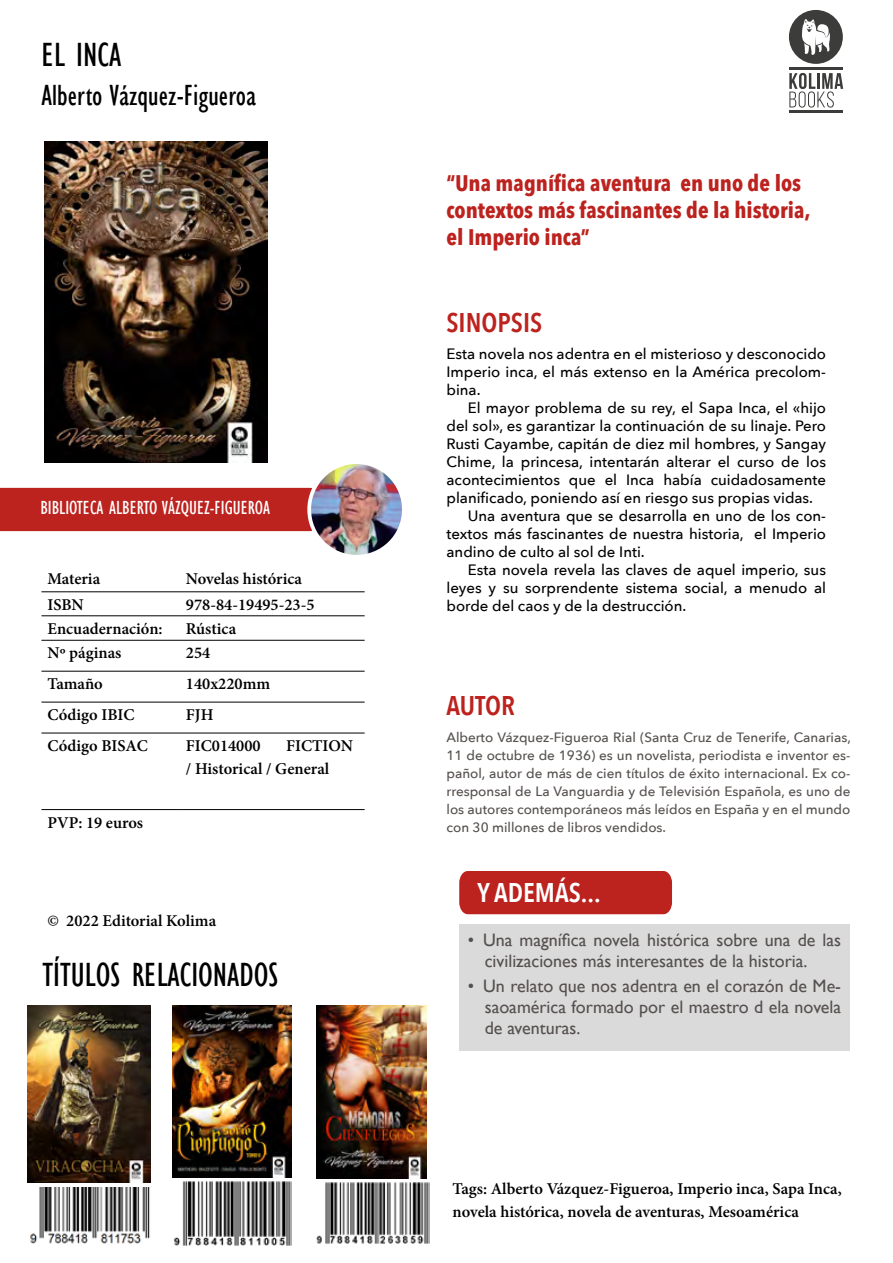
<style>
.page{position:relative;width:893px;height:1263px;background:#fff}
.page>*{position:absolute;margin:0;border:0;box-sizing:border-box;transform-origin:0 0}
.t1{font:condensed 34.5px "Gill Sans";color:#000}
.t2{font:condensed 30px "Gill Sans";color:#000}
.t3{font:600 27px "Avenir Next Condensed";color:#bc221e}
.t4{font:600 27px "Avenir Next Condensed";color:#fff}
.t5{font:700 22.5px/27px "Avenir Next Condensed";color:#bc221e}
.t6{font:condensed 19.5px "Gill Sans";color:#fff}
.t7{font:18px/21px "Gill Sans";color:#55504e}
.t8{font:600 16.5px/22.5px "Minion Pro";color:#000}
.t9{font:500 15px/18px "Avenir Next";color:#000;text-align:justify}
.t10{font:500 13.5px/18px "Avenir Next";color:#55504e;text-align:justify}
</style>
<div class="page">
<div style="left:789px;top:10px;width:54px;height:54px;background:#3c3c3b;border-radius:50%"></div>
<svg style="left:802px;top:19px;width:28px;height:36px"></svg>
<svg style="left:789px;top:73px;width:54px;height:35px"></svg>
<hr style="left:789px;top:111px;width:54px;height:2px;background:#3c3c3b">
<hr style="left:789px;top:67px;width:54px;height:3px;background:#3c3c3b">
<div style="left:459px;top:924px;width:391px;height:59px;background:#dadada"></div>
<div style="left:459px;top:971px;width:391px;height:80px;background:#dadada"></div>
<div style="left:0;top:488px;width:309px;height:43px;background:#bc221e"></div>
<div style="left:459px;top:871px;width:213px;height:43px;background:#bc221e"></div>
<hr style="left:180px;top:591px;width:185px;height:1px;background:#000">
<hr style="left:180px;top:615px;width:185px;height:1px;background:#000">
<hr style="left:180px;top:640px;width:185px;height:1px;background:#000">
<hr style="left:180px;top:671px;width:185px;height:1px;background:#000">
<hr style="left:180px;top:702px;width:185px;height:1px;background:#000">
<hr style="left:180px;top:733px;width:185px;height:1px;background:#000">
<hr style="left:180px;top:809px;width:185px;height:1px;background:#000">
<hr style="left:41px;top:591px;width:139px;height:1px;background:#000">
<hr style="left:41px;top:615px;width:139px;height:1px;background:#000">
<hr style="left:41px;top:640px;width:139px;height:1px;background:#000">
<hr style="left:41px;top:671px;width:139px;height:1px;background:#000">
<hr style="left:41px;top:702px;width:139px;height:1px;background:#000">
<hr style="left:41px;top:733px;width:139px;height:1px;background:#000">
<hr style="left:41px;top:809px;width:139px;height:1px;background:#000">
<img style="left:309px;top:465px;width:92px;height:89px">
<div style="left:307px;top:460px;width:99px;height:99px;border:4px solid #fff;border-radius:50%"></div>
<img style="left:44px;top:142px;width:224px;height:321px">
<img style="left:173px;top:1006px;width:119px;height:171px">
<img style="left:174px;top:1181px;width:118px;height:65px">
<img style="left:317px;top:1006px;width:110px;height:173px">
<img style="left:316px;top:1182px;width:113px;height:62px">
<img style="left:27px;top:1006px;width:123px;height:176px">
<img style="left:30px;top:1188px;width:120px;height:56px">
<h1 class="t1" style="left:41px;top:34px;width:81px">EL INCA</h1>
<h2 class="t2" style="left:41px;top:77px;width:216px">Alberto Vázquez-Figueroa</h2>
<h3 class="t6" style="left:40px;top:496px;width:231px">BIBLIOTECA ALBERTO VÁZQUEZ-FIGUEROA</h3>
<p class="t8" style="left:47px;top:568px;width:54px">Materia</p>
<p class="t8" style="left:186px;top:568px;width:118px">Novelas histórica</p>
<p class="t8" style="left:47px;top:593px;width:38px">ISBN</p>
<p class="t8" style="left:186px;top:593px;width:130px">978-84-19495-23-5</p>
<p class="t8" style="left:47px;top:617px;width:117px">Encuadernación:</p>
<p class="t8" style="left:186px;top:617px;width:52px">Rústica</p>
<p class="t8" style="left:47px;top:642px;width:75px">Nº páginas</p>
<p class="t8" style="left:186px;top:642px;width:26px">254</p>
<p class="t8" style="left:47px;top:672px;width:57px">Tamaño</p>
<p class="t8" style="left:186px;top:672px;width:86px">140x220mm</p>
<p class="t8" style="left:47px;top:703px;width:88px">Código IBIC</p>
<p class="t8" style="left:186px;top:703px;width:29px">FJH</p>
<p class="t8" style="left:47px;top:734px;width:102px">Código BISAC</p>
<p class="t8" style="left:186px;top:734px;width:76px">FIC014000</p>
<p class="t8" style="left:186px;top:734px;width:168px;text-indent:100px">FICTION / Historical / General</p>
<p class="t8" style="left:47px;top:811px;width:97px">PVP: 19 euros</p>
<p class="t8" style="left:47px;top:909px;width:170px">© 2022 Editorial Kolima</p>
<h1 class="t1" style="left:43px;top:954px;width:237px">TÍTULOS RELACIONADOS</h1>
<h3 class="t5" style="left:446px;top:170px;width:366px">“Una magnífica aventura en uno de los contextos más fascinantes de la historia, el Imperio inca”</h3>
<h3 class="t3" style="left:446px;top:300px;width:97px">SINOPSIS</h3>
<p class="t9" style="left:446px;top:344px;width:381px">Esta novela nos adentra en el misterioso y desconocido Imperio inca, el más extenso en la América precolom&shy;bina.</p>
<p class="t9" style="left:468px;top:398px;width:360px">El mayor problema de su rey, el Sapa Inca, el «hijo</p>
<p class="t9" style="left:446px;top:416px;width:381px">del sol», es garantizar la continuación de su linaje. Pero</p>
<p class="t9" style="left:446px;top:434px;width:381px">Rusti Cayambe, capitán de diez mil hombres, y Sangay</p>
<p class="t9" style="left:446px;top:452px;width:381px">Chime, la princesa, intentarán alterar el curso de los</p>
<p class="t9" style="left:446px;top:470px;width:381px">acontecimientos que el Inca había cuidadosamente</p>
<p class="t9" style="left:446px;top:488px;width:368px">planificado, poniendo así en riesgo sus propias vidas.</p>
<p class="t9" style="left:468px;top:506px;width:360px">Una aventura que se desarrolla en uno de los con-</p>
<p class="t9" style="left:446px;top:524px;width:381px">textos más fascinantes de nuestra historia, el Imperio</p>
<p class="t9" style="left:446px;top:542px;width:200px">andino de culto al sol de Inti.</p>
<p class="t9" style="left:468px;top:560px;width:360px">Esta novela revela las claves de aquel imperio, sus</p>
<p class="t9" style="left:446px;top:578px;width:381px">leyes y su sorprendente sistema social, a menudo al</p>
<p class="t9" style="left:446px;top:596px;width:241px">borde del caos y de la destrucción.</p>
<h3 class="t3" style="left:446px;top:682px;width:70px">AUTOR</h3>
<p class="t10" style="left:446px;top:727px;width:406px">Alberto Vázquez-Figueroa Rial (Santa Cruz de Tenerife, Canarias, 11 de octubre de 1936) es un novelista, periodista e inventor es&shy;pañol, autor de más de cien títulos de éxito internacional. Ex co&shy;rresponsal de La Vanguardia y de Televisión Española, es uno de los autores contemporáneos más leídos en España y en el mundo con 30 millones de libros vendidos.</p>
<h3 class="t4" style="left:477px;top:869px;width:125px">Y ADEMÁS...</h3>
<p class="t7" style="left:485px;top:929px;width:358px;text-indent:-17px">• Una magnífica novela histórica sobre una de las civilizaciones más interesantes de la historia.</p>
<p class="t7" style="left:485px;top:975px;width:358px;text-align:justify;text-indent:-17px">• Un relato que nos adentra en el corazón de Me&shy;saoamérica formado por el maestro d ela novela de aventuras.</p>
<p class="t8" style="left:452px;top:1178px;width:391px">Tags: Alberto Vázquez-Figueroa, Imperio inca, Sapa Inca, novela histórica, novela de aventuras, Mesoamérica</p>
</div>
